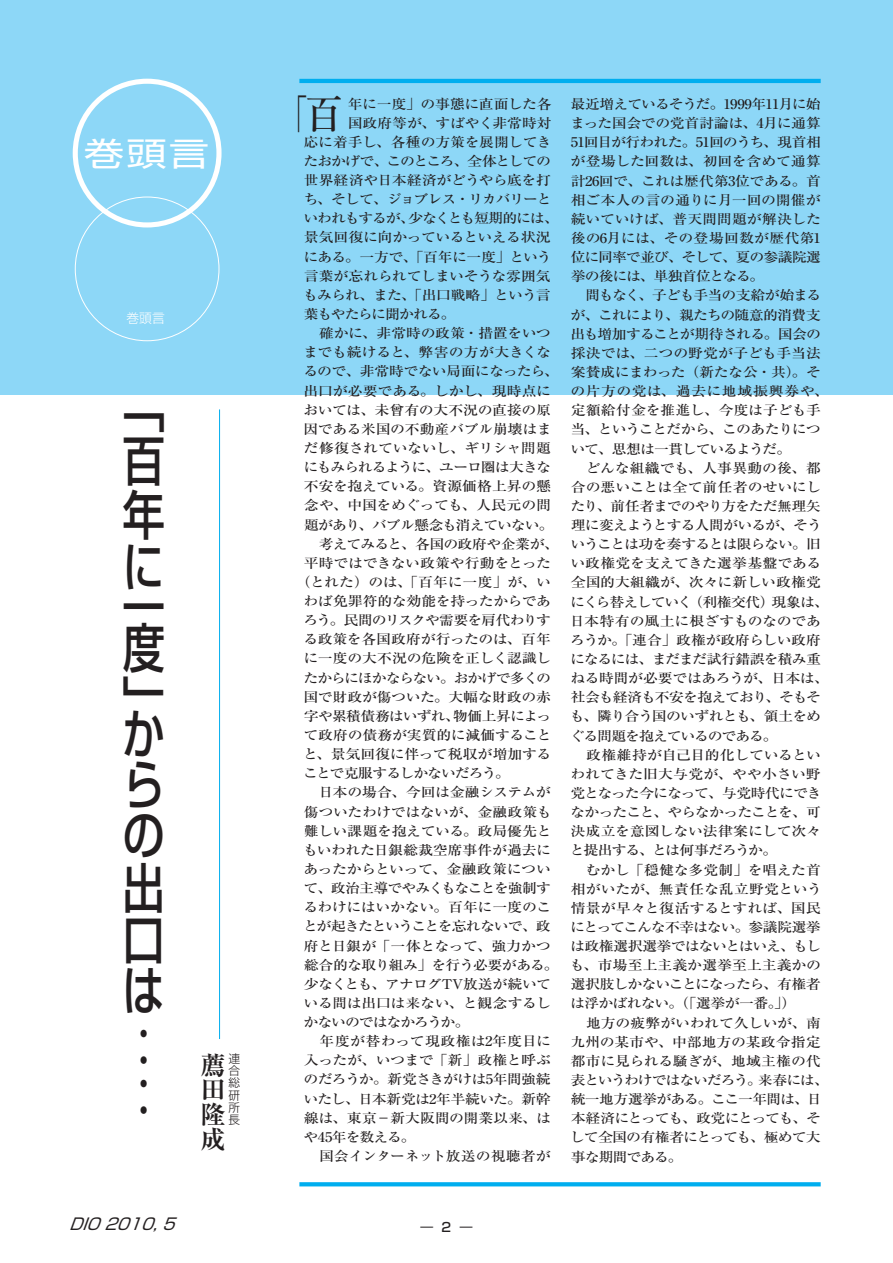
<style>
.page{position:relative;width:893px;height:1263px;background:#fff}
.page>*{position:absolute;margin:0;border:0;box-sizing:border-box;transform-origin:0 0}
.t1{font:500 53.1px/52.2px "Shin Go Pro";color:#231f20;text-align:justify;scale:.8 1}
.t2{font:500 40.35px "Ryumin Pro";color:#231f20;scale:.6 1}
.t3{font:32.25px "Shin Go Pro";color:#fff;scale:1.25 1}
.t4{font:700 25.5px/24.8px "Ryumin Pro";color:#231f20;text-align:justify}
.t5{font:italic 15.9px "Shin Go Pro";color:#231f20}
.t6{font:500 13.35px/19.2px "Ryumin Pro";letter-spacing:-.035em;color:#231f20;scale:1.11 1}
.t7{font:500 13.35px/19.2px "Ryumin Pro";letter-spacing:-.015em;color:#231f20;scale:1.11 1}
.t8{font:500 13.35px "Ryumin Pro";letter-spacing:-.075em;color:#231f20;scale:1.11 1}
.t9{font:500 13.35px "Ryumin Pro";letter-spacing:-.01em;color:#231f20;scale:1.11 1}
.t10{font:500 13.35px "Ryumin Pro";letter-spacing:-.07em;color:#231f20;scale:1.11 1}
.t11{font:500 13.35px "Ryumin Pro";letter-spacing:-.005em;color:#231f20;scale:1.11 1}
.t12{font:500 13.35px "Ryumin Pro";letter-spacing:-.055em;color:#231f20;scale:1.11 1}
.t13{font:500 13.35px "Ryumin Pro";letter-spacing:-.06em;color:#231f20;scale:1.11 1}
.t14{font:500 13.35px "Ryumin Pro";letter-spacing:-.065em;color:#231f20;scale:1.11 1}
.t15{font:500 13.35px "Ryumin Pro";letter-spacing:-.09em;color:#231f20;scale:1.11 1}
.t16{font:500 13.35px "Ryumin Pro";letter-spacing:.02em;color:#231f20;scale:1.11 1}
.t17{font:300 12.75px "Shin Go Pro";color:#fff}
.t18{font:500 12.75px "Shin Go Pro";color:#231f20}
.t19{font:300 11.7px/12.3px "Shin Go Pro";color:#231f20;text-align:justify}
</style>
<div class="page">
<div style="left:0;top:0;width:893px;height:394px;background:#8dd7f7"></div>
<hr style="left:219px;top:409px;width:1px;height:630px;background:#00aeef">
<div style="left:73px;top:79px;width:149px;height:148px;border:5px solid #fff;border-radius:50%"></div>
<svg style="left:299px;top:1182px;width:522px;height:4px;background:#0cb1ef"></svg>
<hr style="left:299px;top:79px;width:522px;height:4px;background:#00aeef">
<h3 class="t3" style="left:84px;top:127px;width:102px">巻頭言</h3>
<p class="t17" style="left:126px;top:307px;width:40px">巻頭言</p>
<h1 class="t1" style="left:123px;top:374px;width:53px;line-height:53.2px">「百年に</h1>
<h1 class="t1" style="left:123px;top:580px;width:53px;line-height:40.8px">一度</h1>
<h1 class="t1" style="left:123px;top:669px;width:53px">」</h1>
<h1 class="t1" style="left:123px;top:701px;width:52px">からの出口は‥</h1>
<h1 class="t1" style="left:123px;top:1065px;width:32px">‥</h1>
<h3 class="t4" style="left:200px;top:1051px;width:26px">薦田隆成</h3>
<p class="t19" style="left:229px;top:1051px;width:13px">連合総研所長</p>
<p class="t5" style="left:69px;top:1210px;width:115px">DIO 2010, 5</p>
<h2 class="t2" style="left:284px;top:82px;width:101px">「百</h2>
<p class="t7" style="left:304px;top:131px;width:225px">応に着手し、各種の方策を展開してき</p>
<p class="t10" style="left:304px;top:150px;width:225px">たおかげで、このところ、全体としての</p>
<p class="t6" style="left:304px;top:170px;width:224px">世界経済や日本経済がどうやら底を打</p>
<p class="t8" style="left:303px;top:189px;width:225px">ち、そして、ジョブレス・リカバリーと</p>
<p class="t8" style="left:304px;top:208px;width:232px">いわれもするが、少なくとも短期的には、</p>
<p class="t6" style="left:304px;top:227px;width:224px">景気回復に向かっているといえる状況</p>
<p class="t6" style="left:303px;top:246px;width:225px">にある。一方で、「百年に一度」という</p>
<p class="t7" style="left:304px;top:265px;width:224px">言葉が忘れられてしまいそうな雰囲気</p>
<p class="t13" style="left:303px;top:284px;width:225px">もみられ、また、「出口戦略」という言</p>
<p class="t8" style="left:304px;top:304px;width:151px">葉もやたらに聞かれる。　</p>
<p class="t7" style="left:304px;top:323px;width:224px">　確かに、非常時の政策・措置をいつ</p>
<p class="t7" style="left:303px;top:342px;width:225px">までも続けると、弊害の方が大きくな</p>
<p class="t6" style="left:303px;top:361px;width:232px">るので、非常時でない局面になったら、</p>
<p class="t9" style="left:304px;top:380px;width:225px">出口が必要である。しかし、現時点に</p>
<p class="t6" style="left:304px;top:399px;width:224px">おいては、未曾有の大不況の直接の原</p>
<p class="t6" style="left:304px;top:418px;width:225px">因である米国の不動産バブル崩壊はま</p>
<p class="t6" style="left:304px;top:437px;width:224px">だ修復されていないし、ギリシャ問題</p>
<p class="t8" style="left:303px;top:457px;width:225px">にもみられるように、ユーロ圏は大きな</p>
<p class="t6" style="left:304px;top:476px;width:224px">不安を抱えている。資源価格上昇の懸</p>
<p class="t7" style="left:304px;top:495px;width:224px">念や、中国をめぐっても、人民元の問</p>
<p class="t8" style="left:304px;top:514px;width:227px">題があり、バブル懸念も消えていない。</p>
<p class="t6" style="left:304px;top:533px;width:231px">　考えてみると、各国の政府や企業が、</p>
<p class="t6" style="left:304px;top:552px;width:224px">平時ではできない政策や行動をとった</p>
<p class="t11" style="left:296px;top:571px;width:232px">（とれた）のは、「百年に一度」が、い</p>
<p class="t6" style="left:303px;top:590px;width:225px">わば免罪符的な効能を持ったからであ</p>
<p class="t10" style="left:303px;top:610px;width:225px">ろう。民間のリスクや需要を肩代わりす</p>
<p class="t7" style="left:303px;top:629px;width:225px">る政策を各国政府が行ったのは、百年</p>
<p class="t7" style="left:303px;top:648px;width:225px">に一度の大不況の危険を正しく認識し</p>
<p class="t8" style="left:304px;top:667px;width:225px">たからにほかならない。おかげで多くの</p>
<p class="t6" style="left:304px;top:686px;width:224px">国で財政が傷ついた。大幅な財政の赤</p>
<p class="t12" style="left:304px;top:705px;width:225px">字や累積債務はいずれ、物価上昇によっ</p>
<p class="t7" style="left:304px;top:724px;width:225px">て政府の債務が実質的に減価すること</p>
<p class="t9" style="left:303px;top:744px;width:225px">と、景気回復に伴って税収が増加する</p>
<p class="t10" style="left:303px;top:763px;width:188px">ことで克服するしかないだろう。</p>
<p class="t6" style="left:304px;top:782px;width:224px">　日本の場合、今回は金融システムが</p>
<p class="t6" style="left:304px;top:801px;width:225px">傷ついたわけではないが、金融政策も</p>
<p class="t7" style="left:304px;top:820px;width:225px">難しい課題を抱えている。政局優先と</p>
<p class="t9" style="left:303px;top:839px;width:225px">もいわれた日銀総裁空席事件が過去に</p>
<p class="t6" style="left:304px;top:858px;width:225px">あったからといって、金融政策につい</p>
<p class="t14" style="left:304px;top:878px;width:224px">て、政治主導でやみくもなことを強制す</p>
<p class="t6" style="left:303px;top:897px;width:225px">るわけにはいかない。百年に一度のこ</p>
<p class="t15" style="left:303px;top:916px;width:225px">とが起きたということを忘れないで、政</p>
<p class="t6" style="left:304px;top:935px;width:224px">府と日銀が「一体となって、強力かつ</p>
<p class="t6" style="left:304px;top:954px;width:231px">総合的な取り組み」を行う必要がある。</p>
<p class="t6" style="left:304px;top:973px;width:224px">少なくとも、アナログTV放送が続いて</p>
<p class="t6" style="left:304px;top:992px;width:224px">いる間は出口は来ない、と観念するし</p>
<p class="t10" style="left:304px;top:1011px;width:151px">かないのではなかろうか。</p>
<p class="t16" style="left:304px;top:1031px;width:224px">　年度が替わって現政権は2年度目に</p>
<p class="t6" style="left:304px;top:1050px;width:224px">入ったが、いつまで「新」政権と呼ぶ</p>
<p class="t6" style="left:304px;top:1069px;width:224px">のだろうか。新党さきがけは5年間強続</p>
<p class="t6" style="left:304px;top:1088px;width:224px">いたし、日本新党は2年半続いた。新幹</p>
<p class="t9" style="left:304px;top:1107px;width:224px">線は、東京−新大阪間の開業以来、は</p>
<p class="t12" style="left:304px;top:1126px;width:102px">や45年を数える。</p>
<p class="t11" style="left:304px;top:1145px;width:224px">　国会インターネット放送の視聴者が</p>
<p class="t7" style="left:348px;top:93px;width:185px">年に一度」の事態に直面した各国政府等が、すばやく非常時対</p>
<p class="t6" style="left:570px;top:94px;width:235px">最近増えているそうだ。1999年11月に始まった国会での党首討論は、4月に通算<br>51回目が行われた。51回のうち、現首相が登場した回数は、初回を含めて通算計26回で、これは歴代第3位である。首相ご本人の言の通りに月一回の開催が続いていけば、普天間問題が解決した後の6月には、その登場回数が歴代第1位に同率で並び、そして、夏の参議院選挙の後には、単独首位となる。<br>　間もなく、子ども手当の支給が始まるが、これにより、親たちの随意的消費支出も増加することが期待される。国会の採決では、二つの野党が子ども手当法案賛成にまわった（新たな公・共）。その片方の党は、過去に地域振興券や、定額給付金を推進し、今度は子ども手当、ということだから、このあたりについて、思想は一貫しているようだ。<br>　どんな組織でも、人事異動の後、都合の悪いことは全て前任者のせいにしたり、前任者までのやり方をただ無理矢理に変えようとする人間がいるが、そういうことは功を奏するとは限らない。旧い政権党を支えてきた選挙基盤である全国的大組織が、次々に新しい政権党にくら替えしていく（利権交代）現象は、日本特有の風土に根ざすものなのであろうか。「連合」政権が政府らしい政府になるには、まだまだ試行錯誤を積み重ねる時間が必要ではあろうが、日本は、社会も経済も不安を抱えており、そもそも、隣り合う国のいずれとも、領土をめぐる問題を抱えているのである。<br>　政権維持が自己目的化しているといわれてきた旧大与党が、やや小さい野党となった今になって、与党時代にできなかったこと、やらなかったことを、可決成立を意図しない法律案にして次々と提出する、とは何事だろうか。<br>　むかし「穏健な多党制」を唱えた首相がいたが、無責任な乱立野党という情景が早々と復活するとすれば、国民にとってこんな不幸はない。参議院選挙は政権選択選挙ではないとはいえ、もしも、市場至上主義か選挙至上主義かの選択肢しかないことになったら、有権者は浮かばれない。（「選挙が一番。」）<br>　地方の疲弊がいわれて久しいが、南九州の某市や、中部地方の某政令指定都市に見られる騒ぎが、地域主権の代表というわけではないだろう。来春には、統一地方選挙がある。ここ一年間は、日本経済にとっても、政党にとっても、そして全国の有権者にとっても、極めて大事な期間である。</p>
<p class="t18" style="left:420px;top:1216px;width:14px">―</p>
<p class="t18" style="left:460px;top:1216px;width:14px">―</p>
</div>
